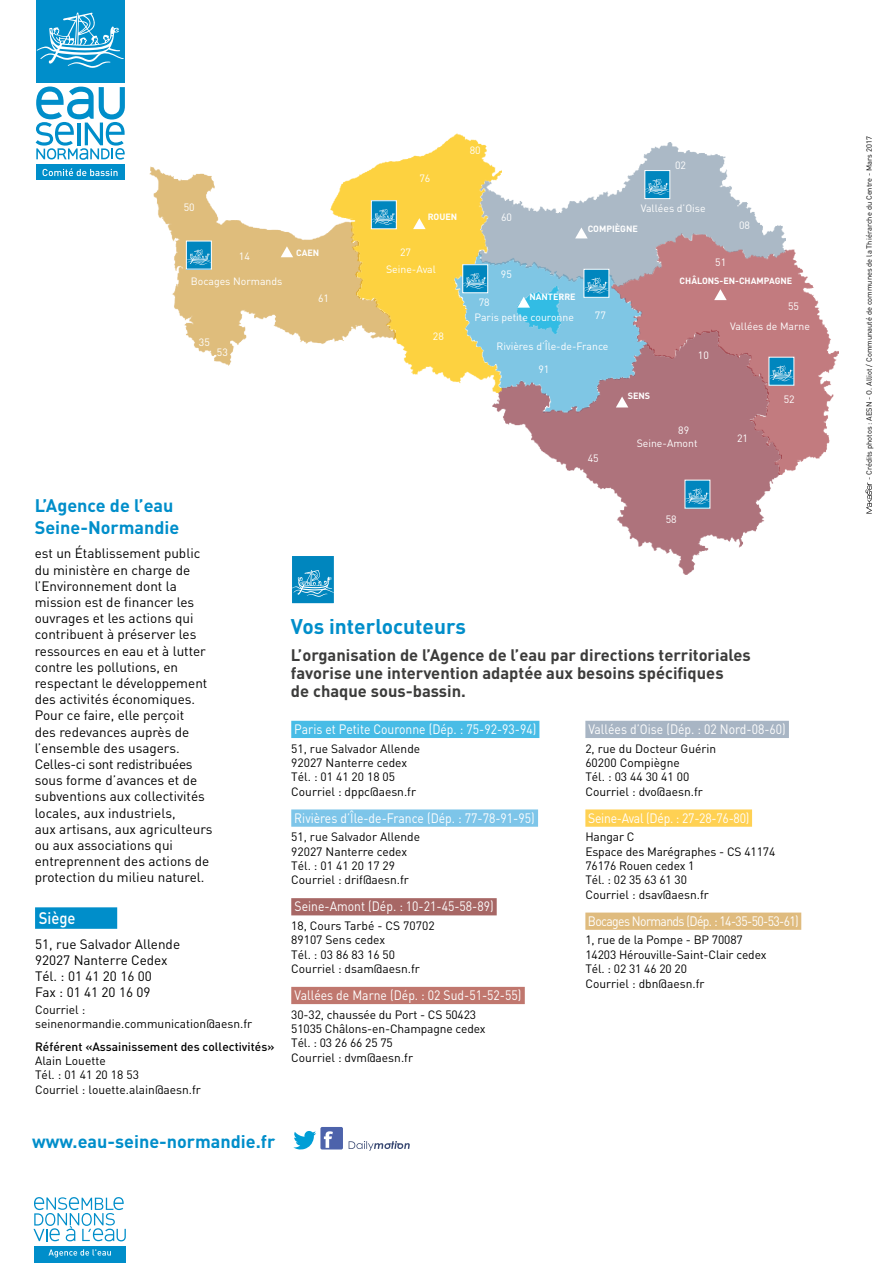
<style>
.page{position:relative;width:893px;height:1263px;background:#fff}
.page>*{position:absolute;margin:0;border:0;box-sizing:border-box;transform-origin:0 0}
.t1{font:700 21px "DIN";color:#008eca}
.t2{font:700 18px/21.6px "DIN";color:#008eca}
.t3{font:700 16.5px/18px "DIN";color:#3c3c3b}
.t4{font:500 16.5px "DIN";color:#fff;scale:.9 1}
.t5{font:13.5px/16.2px "DIN";color:#000}
.t6{font:13.5px "DIN";color:#fff;scale:.9 1}
.t7{font:13.5px "DIN";letter-spacing:-.05em;color:#fff;scale:.9 1}
.t8{font:13.5px "DIN";letter-spacing:-.02em;color:#fff;scale:.9 1}
.t9{font:12px/14.4px "DIN";color:#000}
.t10{font:500 12px "DIN";color:#000}
.t11{font:10.5px "DIN";color:#fff}
.t12{font:700 9px "DIN";color:#fff}
.t13{font:7.5px "DIN";color:#000}
.s1{font-weight:900;font-size:18px;color:#008eca}
</style>
<div class="page">
<div style="left:502px;top:286px;width:109px;height:44px;background:#7fc6e4"></div>
<img style="left:517px;top:287px;width:44px;height:43px">
<img style="left:492px;top:330px;width:289px;height:244px">
<img style="left:611px;top:249px;width:227px;height:225px">
<img style="left:502px;top:143px;width:284px;height:143px">
<img style="left:375px;top:133px;width:127px;height:260px">
<img style="left:150px;top:166px;width:245px;height:200px">
<svg style="left:281px;top:246px;width:12px;height:11px"></svg>
<svg style="left:413px;top:218px;width:13px;height:11px"></svg>
<svg style="left:575px;top:227px;width:13px;height:11px"></svg>
<svg style="left:517px;top:297px;width:13px;height:11px"></svg>
<svg style="left:714px;top:289px;width:13px;height:11px"></svg>
<svg style="left:616px;top:396px;width:12px;height:11px"></svg>
<svg style="left:33px;top:1197px;width:93px;height:44px"></svg>
<div style="left:34px;top:1246px;width:92px;height:17px;background:#008eca"></div>
<svg style="left:48px;top:1249px;width:63px;height:8px"></svg>
<div style="left:371px;top:201px;width:25px;height:28px;background:#0086be"></div>
<div style="left:371px;top:200px;width:26px;height:29px;border:1px solid #fff"></div>
<svg style="left:371px;top:209px;width:25px;height:16px"></svg>
<div style="left:463px;top:265px;width:25px;height:28px;background:#0086be"></div>
<div style="left:462px;top:264px;width:26px;height:29px;border:1px solid #fff"></div>
<svg style="left:463px;top:273px;width:24px;height:16px"></svg>
<div style="left:645px;top:171px;width:25px;height:28px;background:#0086be"></div>
<div style="left:644px;top:170px;width:26px;height:29px;border:1px solid #fff"></div>
<svg style="left:645px;top:179px;width:24px;height:16px"></svg>
<div style="left:584px;top:269px;width:25px;height:28px;background:#0086be"></div>
<div style="left:584px;top:269px;width:25px;height:29px;border:1px solid #fff"></div>
<svg style="left:584px;top:278px;width:25px;height:15px"></svg>
<div style="left:769px;top:357px;width:25px;height:28px;background:#0086be"></div>
<svg style="left:769px;top:366px;width:25px;height:15px"></svg>
<div style="left:685px;top:480px;width:25px;height:28px;background:#0086be"></div>
<svg style="left:685px;top:488px;width:25px;height:16px"></svg>
<div style="left:186px;top:241px;width:25px;height:28px;background:#0086be"></div>
<div style="left:186px;top:241px;width:26px;height:28px;border:1px solid #fff"></div>
<svg style="left:187px;top:249px;width:24px;height:16px"></svg>
<div style="left:291px;top:555px;width:43px;height:49px;background:#0086be"></div>
<div style="left:291px;top:555px;width:44px;height:49px;border:1px solid #fff"></div>
<svg style="left:292px;top:570px;width:42px;height:27px"></svg>
<svg style="left:293px;top:1127px;width:50px;height:23px"></svg>
<svg style="left:349px;top:1141px;width:61px;height:10px"></svg>
<div style="left:36px;top:0;width:89px;height:82px;background:#008eca"></div>
<svg style="left:36px;top:87px;width:89px;height:73px"></svg>
<hr style="left:77px;top:123px;width:3px;height:22px;background:#008eca">
<svg style="left:37px;top:12px;width:87px;height:56px"></svg>
<div style="left:36px;top:165px;width:89px;height:15px;background:#008eca"></div>
<div style="left:35px;top:907px;width:82px;height:22px;background:#008eca"></div>
<svg style="left:43px;top:168px;width:75px;height:8px"></svg>
<div style="left:291px;top:721px;width:248px;height:17px;background:#48bce6"></div>
<div style="left:291px;top:809px;width:247px;height:18px;background:#7dc5e9"></div>
<div style="left:291px;top:898px;width:206px;height:17px;background:#a76765"></div>
<div style="left:291px;top:987px;width:234px;height:17px;background:#c0776e"></div>
<div style="left:585px;top:721px;width:204px;height:17px;background:#a8b5c4"></div>
<div style="left:585px;top:809px;width:167px;height:18px;background:#ffd153"></div>
<div style="left:585px;top:912px;width:216px;height:18px;background:#dfbb7e"></div>
<svg style="left:865px;top:483px;width:7px;height:30px"></svg>
<p class="t11" style="left:419px;top:171px;width:12px">76</p>
<p class="t11" style="left:470px;top:144px;width:12px">80</p>
<p class="t11" style="left:675px;top:159px;width:12px">02</p>
<p class="t11" style="left:184px;top:200px;width:12px">50</p>
<p class="t11" style="left:641px;top:202px;width:66px">Vallées d’Oise</p>
<p class="t11" style="left:501px;top:210px;width:12px">60</p>
<p class="t12" style="left:428px;top:211px;width:31px">ROUEN</p>
<p class="t12" style="left:588px;top:223px;width:52px">COMPIÈGNE</p>
<p class="t11" style="left:739px;top:219px;width:12px">08</p>
<p class="t11" style="left:239px;top:250px;width:12px">14</p>
<p class="t11" style="left:191px;top:275px;width:93px">Bocages Normands</p>
<p class="t12" style="left:296px;top:246px;width:25px">CAEN</p>
<p class="t11" style="left:400px;top:246px;width:12px">27</p>
<p class="t11" style="left:386px;top:263px;width:51px">Seine-Aval</p>
<p class="t11" style="left:501px;top:268px;width:12px">95</p>
<p class="t11" style="left:715px;top:255px;width:12px">51</p>
<p class="t12" style="left:680px;top:275px;width:114px">CHÂLONS-EN-CHAMPAGNE</p>
<p class="t11" style="left:318px;top:292px;width:12px">61</p>
<p class="t11" style="left:479px;top:296px;width:12px">78</p>
<p class="t12" style="left:529px;top:290px;width:48px">NANTERRE</p>
<p class="t11" style="left:475px;top:311px;width:101px">Paris petite couronne</p>
<p class="t11" style="left:595px;top:309px;width:12px">77</p>
<p class="t11" style="left:788px;top:300px;width:12px">55</p>
<p class="t11" style="left:730px;top:319px;width:81px">Vallées de Marne</p>
<p class="t11" style="left:199px;top:335px;width:12px">35</p>
<p class="t11" style="left:217px;top:345px;width:12px">53</p>
<p class="t11" style="left:433px;top:329px;width:12px">28</p>
<p class="t11" style="left:496px;top:340px;width:114px">Rivières d’Île-de-France</p>
<p class="t11" style="left:698px;top:348px;width:12px">10</p>
<p class="t11" style="left:538px;top:363px;width:12px">91</p>
<p class="t12" style="left:628px;top:390px;width:24px">SENS</p>
<p class="t11" style="left:784px;top:393px;width:12px">52</p>
<p class="t11" style="left:678px;top:424px;width:12px">89</p>
<p class="t11" style="left:637px;top:436px;width:62px">Seine-Amont</p>
<p class="t11" style="left:737px;top:432px;width:12px">21</p>
<p class="t11" style="left:588px;top:452px;width:12px">45</p>
<h2 class="t2" style="left:35px;top:494px;width:146px">L’Agence de l’eau<br>Seine-Normandie</h2>
<p class="t5" style="left:35px;top:545px;width:179px">est un Établissement public du ministère en charge de l’Environnement dont la mission est de financer les ouvrages et les actions qui contribuent à préserver les ressources en eau et à lutter contre les pollutions, en respectant le développement des activités économiques.<br>Pour ce faire, elle perçoit<br>des redevances auprès de l’ensemble des usagers.<br>Celles-ci sont redistribuées sous forme d’avances et de subventions aux collectivités locales, aux industriels,<br>aux artisans, aux agriculteurs ou aux associations qui entreprennent des actions de protection du milieu naturel.</p>
<h3 class="t4" style="left:39px;top:907px;width:82px">Siège <span class="s1">VVV</span></h3>
<p class="t5" style="left:35px;top:935px;width:147px">51, rue Salvador Allende<br>92027 Nanterre Cedex<br>Tél. : 01 41 20 16 00<br>Fax : 01 41 20 16 09</p>
<p class="t9" style="left:35px;top:1002px;width:219px">Courriel : seinenormandie.communication@aesn.fr</p>
<p class="t10" style="left:35px;top:1038px;width:241px">Référent «Assainissement des collectivités»</p>
<p class="t9" style="left:35px;top:1053px;width:167px">Alain Louette<br>Tél. : 01 41 20 18 53<br>Courriel : louette.alain@aesn.fr</p>
<p class="t11" style="left:666px;top:513px;width:12px">58</p>
<h1 class="t1" style="left:291px;top:613px;width:177px">Vos interlocuteurs</h1>
<h3 class="t3" style="left:291px;top:645px;width:461px">L’organisation de l’Agence de l’eau par directions territoriales favorise une intervention adaptée aux besoins spécifiques<br>de chaque sous-bassin.</h3>
<p class="t6" style="left:294px;top:721px;width:271px">Paris et Petite Couronne (Dép. : 75-92-93-94)</p>
<p class="t9" style="left:291px;top:741px;width:130px">51, rue Salvador Allende<br>92027 Nanterre cedex<br>Tél. : 01 41 20 18 05<br>Courriel : dppc@aesn.fr</p>
<p class="t6" style="left:294px;top:809px;width:269px">Rivières d’Île-de-France (Dép. : 77-78-91-95)</p>
<p class="t9" style="left:291px;top:829px;width:130px">51, rue Salvador Allende<br>92027 Nanterre cedex<br>Tél. : 01 41 20 17 29<br>Courriel : drif@aesn.fr</p>
<p class="t6" style="left:295px;top:898px;width:223px">Seine-Amont (Dép. : 10-21-45-58-89)</p>
<p class="t9" style="left:291px;top:918px;width:145px">18, Cours Tarbé - CS 70702<br>89107 Sens cedex<br>Tél. : 03 86 83 16 50<br>Courriel : dsam@aesn.fr</p>
<p class="t6" style="left:295px;top:987px;width:253px">Vallées de Marne (Dép. : 02 Sud-51-52-55)</p>
<p class="t9" style="left:291px;top:1007px;width:196px">30-32, chaussée du Port - CS 50423<br>51035 Châlons-en-Champagne cedex<br>Tél. : 03 26 66 25 75<br>Courriel : dvm@aesn.fr</p>
<p class="t6" style="left:588px;top:721px;width:221px">Vallées d’Oise (Dép. : 02 Nord-08-60)</p>
<p class="t9" style="left:585px;top:741px;width:132px">2, rue du Docteur Guérin<br>60200 Compiègne<br>Tél. : 03 44 30 41 00<br>Courriel : dvo@aesn.fr</p>
<p class="t8" style="left:588px;top:809px;width:181px">Seine-Aval (Dép. : 27-28-76-80)</p>
<p class="t9" style="left:585px;top:829px;width:191px">Hangar C<br>Espace des Marégraphes - CS 41174<br>76176 Rouen cedex 1<br>Tél. : 02 35 63 61 30<br>Courriel : dsav@aesn.fr</p>
<p class="t7" style="left:588px;top:912px;width:236px">Bocages Normands (Dép. : 14-35-50-53-61)</p>
<p class="t9" style="left:585px;top:932px;width:183px">1, rue de la Pompe - BP 70087<br>14203 Hérouville-Saint-Clair cedex<br>Tél. : 02 31 46 20 20<br>Courriel : dbn@aesn.fr</p>
<h2 class="t2" style="left:32px;top:1130px;width:244px">www.eau-seine-normandie.fr</h2>
<p class="t13" style="left:864px;top:480px;width:345px;rotate:-90deg">- Crédits photos : AESN - O. Alliot / Communauté de communes de la Thiérarche du Centre - Mars 2017</p>
</div>
